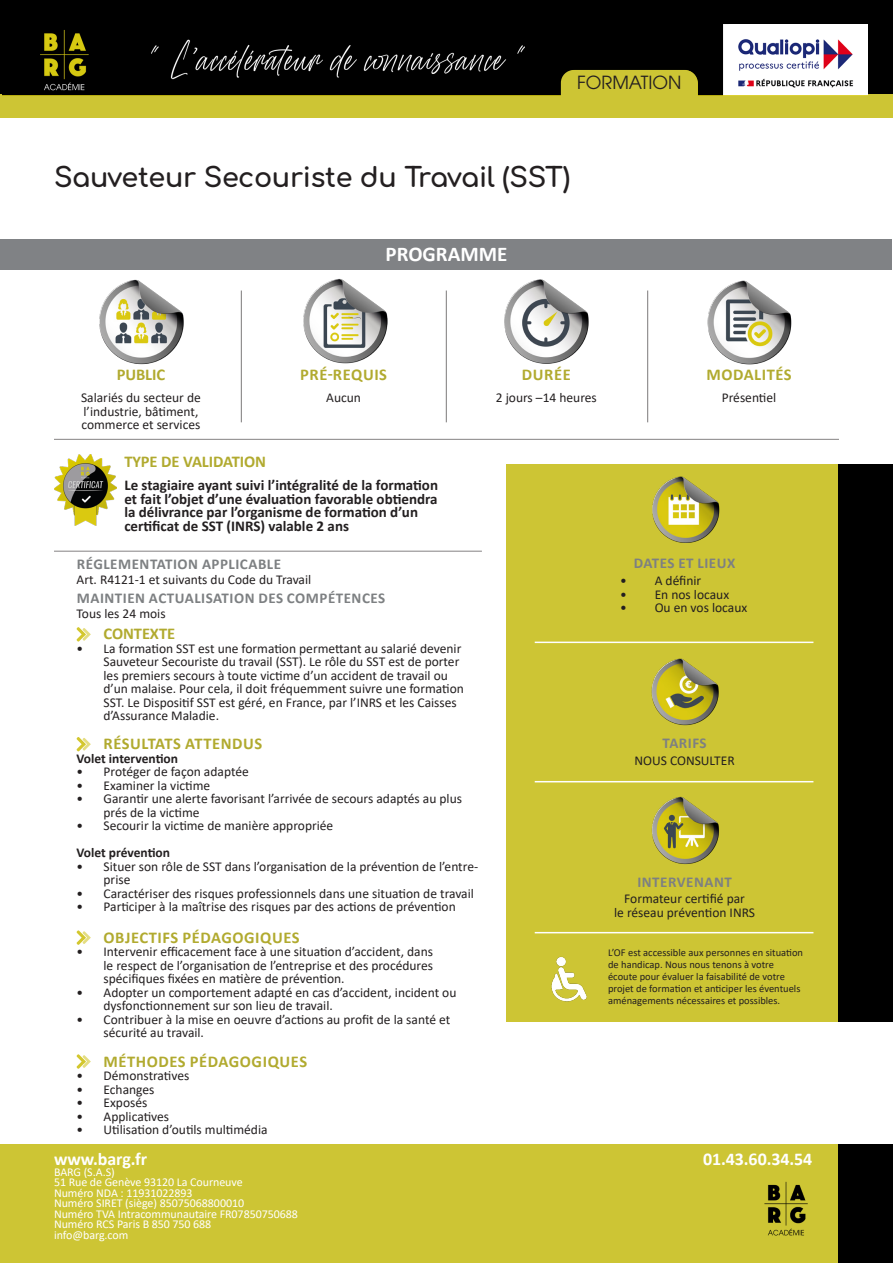
<style>
.page{position:relative;width:893px;height:1263px;background:#fff}
.page>*{position:absolute;margin:0;border:0;box-sizing:border-box;transform-origin:0 0}
.t1{font:700 27px "Comfortaa";letter-spacing:-.01em;color:#231f20}
.t2{font:700 21px "Calibri";color:#fff}
.t3{font:700 18px "Calibri";letter-spacing:-.005em;color:#fff}
.t4{font:18px "ITC Avant Garde Std";color:#231f20}
.t5{font:700 16.5px "Calibri";letter-spacing:.035em;color:#b1aa2f}
.t6{font:700 16.5px "Calibri";letter-spacing:-.005em;color:#b1aa2f}
.t7{font:700 15px "Calibri";color:#231f20}
.t8{font:700 15px "Calibri";letter-spacing:.035em;color:#7d8082}
.t9{font:13.5px/13.5px "Calibri";color:#231f20}
.t10{font:700 13.5px "Calibri";color:#231f20}
.t11{font:12px "Calibri";letter-spacing:-.005em;color:#fff}
.t12{font:10.5px/12px "Calibri";color:#231f20}
</style>
<div class="page">
<div style="left:0;top:1145px;width:893px;height:118px;background:#cdc534"></div>
<div style="left:506px;top:465px;width:387px;height:557px;background:#cdc534"></div>
<div style="left:839px;top:1145px;width:54px;height:118px;background:#000"></div>
<div style="left:839px;top:465px;width:54px;height:557px;background:#000"></div>
<div style="left:1px;top:239px;width:891px;height:30px;background:#808285"></div>
<hr style="left:54px;top:439px;width:785px;height:1px;background:#231f20">
<hr style="left:54px;top:551px;width:428px;height:1px;background:#231f20">
<hr style="left:535px;top:642px;width:278px;height:1px;background:#fff">
<hr style="left:535px;top:781px;width:278px;height:1px;background:#fff">
<hr style="left:535px;top:932px;width:278px;height:1px;background:#fff">
<img style="left:99px;top:279px;width:85px;height:86px">
<img style="left:303px;top:278px;width:85px;height:86px">
<img style="left:504px;top:279px;width:85px;height:85px">
<img style="left:707px;top:280px;width:85px;height:85px">
<img style="left:638px;top:464px;width:93px;height:79px">
<img style="left:638px;top:643px;width:93px;height:83px">
<img style="left:638px;top:782px;width:93px;height:82px">
<hr style="left:241px;top:290px;width:1px;height:132px;background:#231f20">
<hr style="left:446px;top:290px;width:1px;height:132px;background:#231f20">
<hr style="left:647px;top:290px;width:1px;height:132px;background:#231f20">
<img style="left:54px;top:455px;width:62px;height:71px">
<img style="left:535px;top:933px;width:61px;height:69px">
<img style="left:764px;top:1182px;width:44px;height:54px">
<svg style="left:77px;top:627px;width:14px;height:15px"></svg>
<svg style="left:77px;top:737px;width:14px;height:14px"></svg>
<svg style="left:77px;top:930px;width:14px;height:15px"></svg>
<svg style="left:77px;top:1054px;width:14px;height:15px"></svg>
<div style="left:0;top:0;width:893px;height:95px;background:#000"></div>
<div style="left:0;top:95px;width:893px;height:23px;background:#cdc534"></div>
<img style="left:40px;top:24px;width:827px;height:71px">
<div style="left:561px;top:70px;width:137px;height:37px;background:#cdc534;border-radius:13px"></div>
<p class="t4" style="left:577px;top:71px;width:106px">FORMATION</p>
<p class="t1" style="left:54px;top:152px;width:517px">Sauveteur Secouriste du Travail (SST)</p>
<p class="t2" style="left:386px;top:239px;width:123px">PROGRAMME</p>
<p class="t5" style="left:117px;top:363px;width:50px">PUBLIC</p>
<p class="t9" style="left:81px;top:391px;width:121px">Salariés du secteur de l’industrie, bâtiment, commerce et services</p>
<p class="t5" style="left:300px;top:363px;width:88px">PRÉ-REQUIS</p>
<p class="t9" style="left:326px;top:391px;width:36px">Aucun</p>
<p class="t6" style="left:124px;top:450px;width:143px">TYPE DE VALIDATION</p>
<p class="t7" style="left:124px;top:475px;width:315px">Le stagiaire ayant suivi l’intégralité de la formation</p>
<p class="t7" style="left:124px;top:488px;width:315px">et fait l’objet d’une évaluation favorable obtiendra</p>
<p class="t7" style="left:124px;top:502px;width:295px">la délivrance par l’organisme de formation d’un</p>
<p class="t7" style="left:124px;top:515px;width:226px">certificat de SST (INRS) valable 2 ans</p>
<p class="t5" style="left:522px;top:363px;width:50px">DURÉE</p>
<p class="t9" style="left:496px;top:391px;width:103px">2 jours –14 heures</p>
<p class="t5" style="left:706px;top:363px;width:87px">MODALITÉS</p>
<p class="t9" style="left:722px;top:391px;width:56px">Présentiel</p>
<p class="t8" style="left:77px;top:554px;width:206px">RÉGLEMENTATION APPLICABLE</p>
<p class="t8" style="left:77px;top:588px;width:310px">MAINTIEN ACTUALISATION DES COMPÉTENCES</p>
<p class="t9" style="left:77px;top:573px;width:236px">Art. R4121-1 et suivants du Code du Travail</p>
<p class="t9" style="left:77px;top:606px;width:91px">Tous les 24 mois</p>
<p class="t6" style="left:104px;top:622px;width:73px">CONTEXTE</p>
<p class="t9" style="left:104px;top:641px;width:362px;text-indent:-27px">• La formation SST est une formation permettant au salarié devenir Sauveteur Secouriste du travail (SST). Le rôle du SST est de porter les premiers secours à toute victime d’un accident de travail ou d’un malaise. Pour cela, il doit fréquemment suivre une formation SST. Le Dispositif SST est géré, en France, par l’INRS et les Caisses d’Assurance Maladie.</p>
<p class="t5" style="left:104px;top:732px;width:160px">RÉSULTATS ATTENDUS</p>
<p class="t10" style="left:77px;top:749px;width:103px">Volet intervention</p>
<p class="t9" style="left:77px;top:765px;width:174px">• Protéger de façon adaptée</p>
<p class="t9" style="left:77px;top:778px;width:135px">• Examiner la victime</p>
<p class="t9" style="left:104px;top:792px;width:360px;text-indent:-27px">• Garantir une alerte favorisant l’arrivée de secours adaptés au plus prés de la victime</p>
<p class="t9" style="left:77px;top:819px;width:258px">• Secourir la victime de manière appropriée</p>
<p class="t10" style="left:77px;top:843px;width:95px">Volet prévention</p>
<p class="t9" style="left:104px;top:859px;width:376px;text-indent:-27px">• Situer son rôle de SST dans l’organisation de la prévention de l’entre&shy;prise</p>
<p class="t9" style="left:77px;top:886px;width:399px">• Caractériser des risques professionnels dans une situation de travail</p>
<p class="t9" style="left:77px;top:900px;width:381px">• Participer à la maîtrise des risques par des actions de prévention</p>
<p class="t5" style="left:104px;top:925px;width:198px">OBJECTIFS PÉDAGOGIQUES</p>
<p class="t9" style="left:104px;top:945px;width:331px;text-align:justify;text-indent:-27px">• Intervenir efficacement face à une situation d’accident, dans le respect de l’organisation de l’entreprise et des procédures spécifiques fixées en matière de prévention.</p>
<p class="t9" style="left:104px;top:985px;width:354px;text-indent:-27px">• Adopter un comportement adapté en cas d’accident, incident ou dysfonctionnement sur son lieu de travail.</p>
<p class="t9" style="left:104px;top:1012px;width:348px;text-indent:-27px">• Contribuer à la mise en oeuvre d’actions au profit de la santé et sécurité au travail.</p>
<p class="t5" style="left:104px;top:1049px;width:205px">MÉTHODES PÉDAGOGIQUES</p>
<p class="t9" style="left:77px;top:1068px;width:114px">• Démonstratives</p>
<p class="t9" style="left:77px;top:1082px;width:80px">• Echanges</p>
<p class="t9" style="left:77px;top:1095px;width:72px">• Exposés</p>
<p class="t9" style="left:77px;top:1109px;width:94px">• Applicatives</p>
<p class="t9" style="left:77px;top:1122px;width:193px">• Utilisation d’outils multimédia</p>
<p class="t3" style="left:54px;top:1146px;width:95px">www.barg.fr</p>
<p class="t11" style="left:54px;top:1163px;width:62px">BARG (S.A.S)</p>
<p class="t11" style="left:54px;top:1174px;width:190px">51 Rue de Genève 93120 La Courneuve</p>
<p class="t11" style="left:54px;top:1184px;width:140px">Numéro NDA : 11931022893</p>
<p class="t11" style="left:54px;top:1195px;width:192px">Numéro SIRET (siège) 85075068800010</p>
<p class="t11" style="left:54px;top:1205px;width:245px">Numéro TVA Intracommunautaire FR07850750688</p>
<p class="t11" style="left:54px;top:1216px;width:159px">Numéro RCS Paris B 850 750 688</p>
<p class="t11" style="left:54px;top:1226px;width:76px">info@barg.com</p>
<p class="t8" style="left:634px;top:552px;width:103px">DATES ET LIEUX</p>
<p class="t9" style="left:620px;top:574px;width:83px">• A définir</p>
<p class="t9" style="left:620px;top:587px;width:111px">• En nos locaux</p>
<p class="t9" style="left:620px;top:601px;width:129px">• Ou en vos locaux</p>
<p class="t8" style="left:663px;top:732px;width:46px">TARIFS</p>
<p class="t9" style="left:634px;top:754px;width:102px">NOUS CONSULTER</p>
<p class="t8" style="left:637px;top:872px;width:96px">INTERVENANT</p>
<p class="t9" style="left:624px;top:891px;width:122px">Formateur certifié par</p>
<p class="t9" style="left:614px;top:905px;width:142px">le réseau prévention INRS</p>
<p class="t12" style="left:608px;top:946px;width:196px">L’OF est accessible aux personnes en situation de handicap. Nous nous tenons à votre écoute pour évaluer la faisabilité de votre projet de formation et anticiper les éventuels aménagements nécessaires et possibles.</p>
<p class="t3" style="left:703px;top:1146px;width:111px">01.43.60.34.54</p>
</div>
